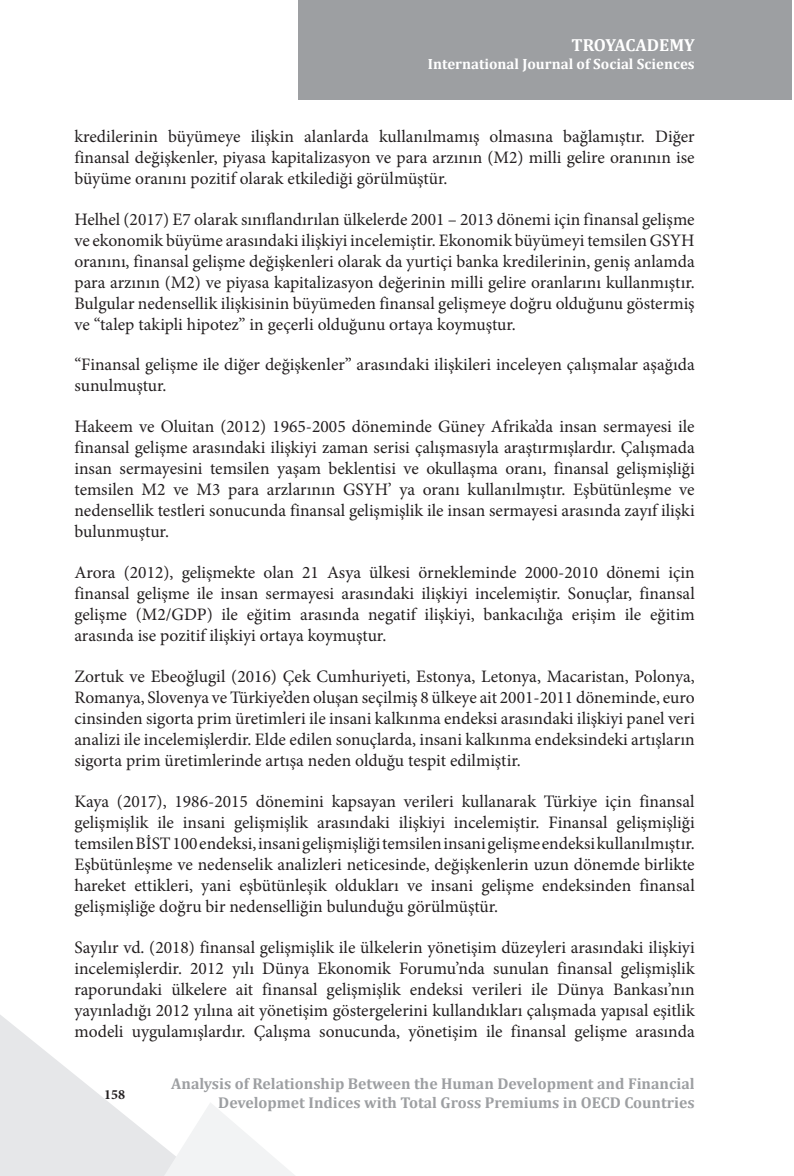
<style>
.page{position:relative;width:794px;height:1176px;background:#fff}
.page>*{position:absolute;margin:0;border:0;box-sizing:border-box;transform-origin:0 0}
.t1{font:17.5px/21px "Minion Pro";color:#231f20;text-align:justify}
.t2{font:700 17.5px "Cambria";color:#fff}
.t3{font:700 15.75px/18.9px "Cambria";color:#9d9fa2;text-align:right}
.t4{font:700 14.88px "Cambria";color:#fff}
.t5{font:700 14px "Minion Pro";color:#231f20}
</style>
<div class="page">
<svg style="left:0;top:1015px;width:155px;height:161px;fill:#e6e7e9"></svg>
<svg style="left:155px;top:1103px;width:140px;height:73px"></svg>
<div style="left:298px;top:0;width:493px;height:99px;background:#9d9fa2"></div>
<p class="t2" style="left:571px;top:32px;width:125px">TROYACADEMY</p>
<p class="t4" style="left:428px;top:53px;width:268px">International Journal of Social Sciences</p>
<p class="t1" style="left:74px;top:126px;width:622px">kredilerinin büyümeye ilişkin alanlarda kullanılmamış olmasına bağlamıştır. Diğer finansal değişkenler, piyasa kapitalizasyon ve para arzının (M2) milli gelire oranının ise büyüme oranını pozitif olarak etkilediği görülmüştür.</p>
<p class="t1" style="left:74px;top:209px;width:622px">Helhel (2017) E7 olarak sınıflandırılan ülkelerde 2001 – 2013 dönemi için finansal gelişme ve ekonomik büyüme arasındaki ilişkiyi incelemiştir. Ekonomik büyümeyi temsilen GSYH oranını, finansal gelişme değişkenleri olarak da yurtiçi banka kredilerinin, geniş anlamda para arzının (M2) ve piyasa kapitalizasyon değerinin milli gelire oranlarını kullanmıştır.<br>Bulgular nedensellik ilişkisinin büyümeden finansal gelişmeye doğru olduğunu göstermiş ve “talep takipli hipotez” in geçerli olduğunu ortaya koymuştur.</p>
<p class="t1" style="left:74px;top:354px;width:622px">“Finansal gelişme ile diğer değişkenler” arasındaki ilişkileri inceleyen çalışmalar aşağıda sunulmuştur.</p>
<p class="t1" style="left:74px;top:416px;width:622px">Hakeem ve Oluitan (2012) 1965-2005 döneminde Güney Afrika’da insan sermayesi ile finansal gelişme arasındaki ilişkiyi zaman serisi çalışmasıyla araştırmışlardır. Çalışmada insan sermayesini temsilen yaşam beklentisi ve okullaşma oranı, finansal gelişmişliği temsilen M2 ve M3 para arzlarının GSYH’ ya oranı kullanılmıştır. Eşbütünleşme ve nedensellik testleri sonucunda finansal gelişmişlik ile insan sermayesi arasında zayıf ilişki bulunmuştur.</p>
<p class="t1" style="left:74px;top:562px;width:622px">Arora (2012), gelişmekte olan 21 Asya ülkesi örnekleminde 2000-2010 dönemi için finansal gelişme ile insan sermayesi arasındaki ilişkiyi incelemiştir. Sonuçlar, finansal gelişme (M2/GDP) ile eğitim arasında negatif ilişkiyi, bankacılığa erişim ile eğitim arasında ise pozitif ilişkiyi ortaya koymuştur.</p>
<p class="t1" style="left:74px;top:666px;width:622px">Zortuk ve Ebeoğlugil (2016) Çek Cumhuriyeti, Estonya, Letonya, Macaristan, Polonya, Romanya, Slovenya ve Türkiye’den oluşan seçilmiş 8 ülkeye ait 2001-2011 döneminde, euro cinsinden sigorta prim üretimleri ile insani kalkınma endeksi arasındaki ilişkiyi panel veri analizi ile incelemişlerdir. Elde edilen sonuçlarda, insani kalkınma endeksindeki artışların sigorta prim üretimlerinde artışa neden olduğu tespit edilmiştir.</p>
<p class="t1" style="left:74px;top:791px;width:622px">Kaya (2017), 1986-2015 dönemini kapsayan verileri kullanarak Türkiye için finansal gelişmişlik ile insani gelişmişlik arasındaki ilişkiyi incelemiştir. Finansal gelişmişliği temsilen BİST 100 endeksi, insani gelişmişliği temsilen insani gelişme endeksi kullanılmıştır.<br>Eşbütünleşme ve nedenselik analizleri neticesinde, değişkenlerin uzun dönemde birlikte hareket ettikleri, yani eşbütünleşik oldukları ve insani gelişme endeksinden finansal gelişmişliğe doğru bir nedenselliğin bulunduğu görülmüştür.</p>
<p class="t1" style="left:74px;top:937px;width:622px">Sayılır vd. (2018) finansal gelişmişlik ile ülkelerin yönetişim düzeyleri arasındaki ilişkiyi incelemişlerdir. 2012 yılı Dünya Ekonomik Forumu’nda sunulan finansal gelişmişlik raporundaki ülkelere ait finansal gelişmişlik endeksi verileri ile Dünya Bankası’nın yayınladığı 2012 yılına ait yönetişim göstergelerini kullandıkları çalışmada yapısal eşitlik modeli uygulamışlardır. Çalışma sonucunda, yönetişim ile finansal gelişme arasında</p>
<p class="t3" style="left:171px;top:1073px;width:525px">Analysis of Relationship Between the Human Development and Financial<br>Developmet Indices with Total Gross Premiums in OECD Countries</p>
<p class="t5" style="left:104px;top:1085px;width:22px">158</p>
</div>
